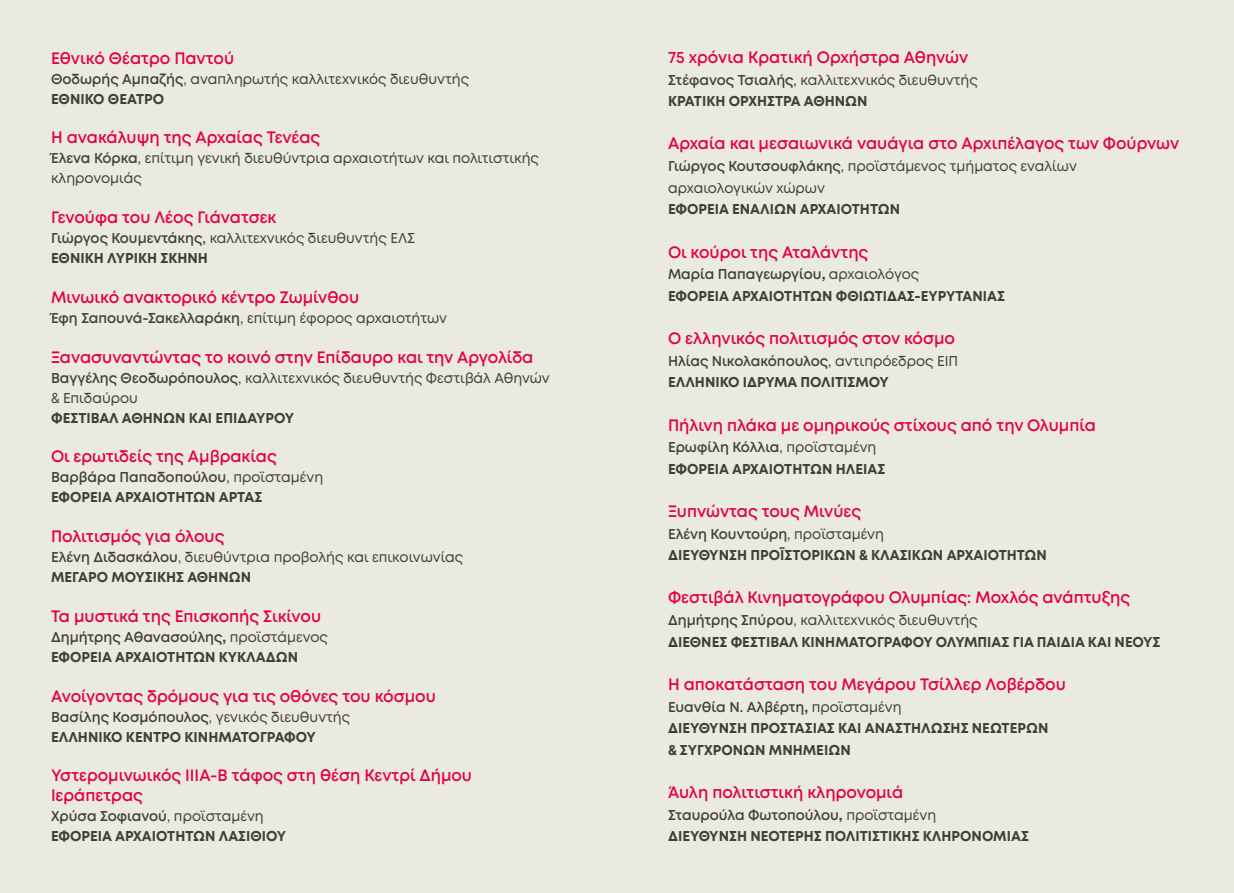
<style>
.page{position:relative;width:1234px;height:893px;background:#fff}
.page>*{position:absolute;margin:0;border:0;box-sizing:border-box;transform-origin:0 0}
.t1{font:600 16.5px/20px "Mont";color:#e40040}
.t2{font:700 14.25px/21.6px "Mont";color:#3e3f39}
.t3{font:14.25px/20px "Mont";color:#3e3f39}
.s1{font-weight:600}
.s2{font-weight:700}
.s3{font-weight:400}
</style>
<div class="page">
<div style="left:0;top:0;width:1233px;height:893px;background:#ebeade"></div>
<p class="t1" style="left:51px;top:48px;width:184px">Εθνικό Θέατρο Παντού</p>
<p class="t3" style="left:51px;top:69px;width:419px"><span class="s1">Θοδωρής Αμπαζής</span>, αναπληρωτής καλλιτεχνικός διευθυντής<br><span class="s2">ΕΘΝΙΚΟ ΘΕΑΤΡΟ</span></p>
<p class="t1" style="left:51px;top:128px;width:271px">Η ανακάλυψη της Αρχαίας Τενέας</p>
<p class="t3" style="left:51px;top:148px;width:489px"><span class="s1">Έλενα Κόρκα</span>, επίτιμη γενική διευθύντρια αρχαιοτήτων και πολιτιστικής κληρονομιάς</p>
<p class="t1" style="left:51px;top:207px;width:227px">Γενούφα του Λέος Γιάνατσεκ</p>
<p class="t3" style="left:51px;top:228px;width:365px"><span class="s1">Γιώργος Κουμεντάκης,</span> καλλιτεχνικός διευθυντής ΕΛΣ<br><span class="s2">ΕΘΝΙΚΗ ΛΥΡΙΚΗ ΣΚΗΝΗ</span></p>
<p class="t1" style="left:51px;top:287px;width:309px">Μινωικό ανακτορικό κέντρο Ζωμίνθου</p>
<p class="t3" style="left:51px;top:308px;width:397px"><span class="s1">Έφη Σαπουνά-Σακελλαράκη</span>, επίτιμη έφορος αρχαιοτήτων</p>
<p class="t1" style="left:51px;top:347px;width:484px">Ξανασυναντώντας το κοινό στην Επίδαυρο και την Αργολίδα</p>
<p class="t3" style="left:51px;top:368px;width:500px"><span class="s1">Βαγγέλης Θεοδωρόπουλος</span>, καλλιτεχνικός διευθυντής Φεστιβάλ Αθηνών &amp; Επιδαύρου</p>
<p class="t2" style="left:51px;top:407px;width:244px">ΦΕΣΤΙΒΑΛ ΑΘΗΝΩΝ ΚΑΙ ΕΠΙΔΑΥΡΟΥ</p>
<p class="t1" style="left:51px;top:447px;width:227px">Οι ερωτιδείς της Αμβρακίας</p>
<p class="t2" style="left:51px;top:467px;width:273px;line-height:20px"><span class="s1">Βαρβάρα Παπαδοπούλου</span><span class="s3">, προϊσταμένη<br></span>ΕΦΟΡΕΙΑ ΑΡΧΑΙΟΤΗΤΩΝ ΑΡΤΑΣ</p>
<p class="t1" style="left:51px;top:526px;width:175px">Πολιτισμός για όλους</p>
<p class="t3" style="left:51px;top:547px;width:413px"><span class="s1">Ελένη Διδασκάλου</span>, διευθύντρια προβολής και επικοινωνίας<br><span class="s2">ΜΕΓΑΡΟ ΜΟΥΣΙΚΗΣ ΑΘΗΝΩΝ</span></p>
<p class="t1" style="left:51px;top:606px;width:271px">Τα μυστικά της Επισκοπής Σικίνου</p>
<p class="t2" style="left:51px;top:627px;width:278px;line-height:20px"><span class="s1">Δημήτρης Αθανασούλης</span>, <span class="s3">προϊστάμενος<br></span>ΕΦΟΡΕΙΑ ΑΡΧΑΙΟΤΗΤΩΝ ΚΥΚΛΑΔΩΝ</p>
<p class="t1" style="left:51px;top:686px;width:386px">Ανοίγοντας δρόμους για τις οθόνες του κόσμου</p>
<p class="t2" style="left:51px;top:707px;width:300px;line-height:20px"><span class="s1">Βασίλης Κοσμόπουλος</span><span class="s3">, γενικός διευθυντής<br></span>ΕΛΛΗΝΙΚΟ ΚΕΝΤΡΟ ΚΙΝΗΜΑΤΟΓΡΑΦΟΥ</p>
<p class="t1" style="left:51px;top:766px;width:422px">Υστερομινωικός ΙΙΙΑ-Β τάφος στη θέση Κεντρί Δήμου<br>Ιεράπετρας</p>
<p class="t2" style="left:51px;top:806px;width:237px;line-height:20px"><span class="s1">Χρύσα Σοφιανού</span><span class="s3">, προϊσταμένη<br></span>ΕΦΟΡΕΙΑ ΑΡΧΑΙΟΤΗΤΩΝ ΛΑΣΙΘΙΟΥ</p>
<p class="t1" style="left:668px;top:47px;width:301px">75 χρόνια Κρατική Ορχήστρα Αθηνών</p>
<p class="t3" style="left:668px;top:69px;width:311px;line-height:21.6px"><span class="s1">Στέφανος Τσιαλής</span>, καλλιτεχνικός διευθυντής<br><span class="s2">ΚΡΑΤΙΚΗ ΟΡΧΗΣΤΡΑ ΑΘΗΝΩΝ</span></p>
<p class="t1" style="left:668px;top:134px;width:512px">Αρχαία και μεσαιωνικά ναυάγια στο Αρχιπέλαγος των Φούρνων</p>
<p class="t3" style="left:668px;top:155px;width:410px;line-height:21.6px"><span class="s1">Γιώργος Κουτσουφλάκης</span>, προϊστάμενος τμήματος εναλίων αρχαιολογικών χώρων</p>
<p class="t2" style="left:668px;top:199px;width:233px">ΕΦΟΡΕΙΑ ΕΝΑΛΙΩΝ ΑΡΧΑΙΟΤΗΤΩΝ</p>
<p class="t1" style="left:668px;top:242px;width:202px">Οι κούροι της Αταλάντης</p>
<p class="t2" style="left:668px;top:263px;width:338px"><span class="s1">Μαρία Παπαγεωργίου</span>, <span class="s3">αρχαιολόγος<br></span>ΕΦΟΡΕΙΑ ΑΡΧΑΙΟΤΗΤΩΝ ΦΘΙΩΤΙΔΑΣ-ΕΥΡΥΤΑΝΙΑΣ</p>
<p class="t1" style="left:668px;top:328px;width:288px">Ο ελληνικός πολιτισμός στον κόσμο</p>
<p class="t2" style="left:668px;top:350px;width:292px"><span class="s1">Ηλίας Νικολακόπουλος</span><span class="s3">, αντιπρόεδρος ΕΙΠ<br></span>ΕΛΛΗΝΙΚΟ ΙΔΡΥΜΑ ΠΟΛΙΤΙΣΜΟΥ</p>
<p class="t1" style="left:668px;top:415px;width:429px">Πήλινη πλάκα με ομηρικούς στίχους από την Ολυμπία</p>
<p class="t2" style="left:668px;top:436px;width:219px"><span class="s1">Ερωφίλη Κόλλια</span><span class="s3">, προϊσταμένη<br></span>ΕΦΟΡΕΙΑ ΑΡΧΑΙΟΤΗΤΩΝ ΗΛΕΙΑΣ</p>
<p class="t1" style="left:668px;top:501px;width:194px">Ξυπνώντας τους Μινύες</p>
<p class="t2" style="left:668px;top:523px;width:380px"><span class="s1">Ελένη Κουντούρη</span><span class="s3">, προϊσταμένη<br></span>ΔΙΕΥΘΥΝΣΗ ΠΡΟΪΣΤΟΡΙΚΩΝ &amp; ΚΛΑΣΙΚΩΝ ΑΡΧΑΙΟΤΗΤΩΝ</p>
<p class="t1" style="left:668px;top:588px;width:463px">Φεστιβάλ Κινηματογράφου Ολυμπίας: Μοχλός ανάπτυξης</p>
<p class="t2" style="left:668px;top:609px;width:494px"><span class="s1">Δημήτρης Σπύρου</span><span class="s3">, καλλιτεχνικός διευθυντής<br></span>ΔΙΕΘΝΕΣ ΦΕΣΤΙΒΑΛ ΚΙΝΗΜΑΤΟΓΡΑΦΟΥ ΟΛΥΜΠΙΑΣ ΓΙΑ ΠΑΙΔΙΑ ΚΑΙ ΝΕΟΥΣ</p>
<p class="t1" style="left:668px;top:674px;width:399px">Η αποκατάσταση του Μεγάρου Τσίλλερ Λοβέρδου</p>
<p class="t2" style="left:668px;top:696px;width:382px"><span class="s1">Ευανθία Ν. Αλβέρτη</span>, <span class="s3">προϊσταμένη<br></span>ΔΙΕΥΘΥΝΣΗ ΠΡΟΣΤΑΣΙΑΣ KAI ΑΝΑΣΤΗΛΩΣΗΣ ΝΕΩΤΕΡΩΝ &amp; ΣΥΓΧΡΟΝΩΝ ΜΝΗΜΕΙΩΝ</p>
<p class="t1" style="left:668px;top:782px;width:236px">Άυλη πολιτιστική κληρονομιά</p>
<p class="t2" style="left:668px;top:804px;width:362px"><span class="s1">Σταυρούλα Φωτοπούλου</span>, <span class="s3">προϊσταμένη<br></span>ΔΙΕΥΘΥΝΣΗ ΝΕΟΤΕΡΗΣ ΠΟΛΙΤΙΣΤΙΚΗΣ ΚΛΗΡΟΝΟΜΙΑΣ</p>
</div>
